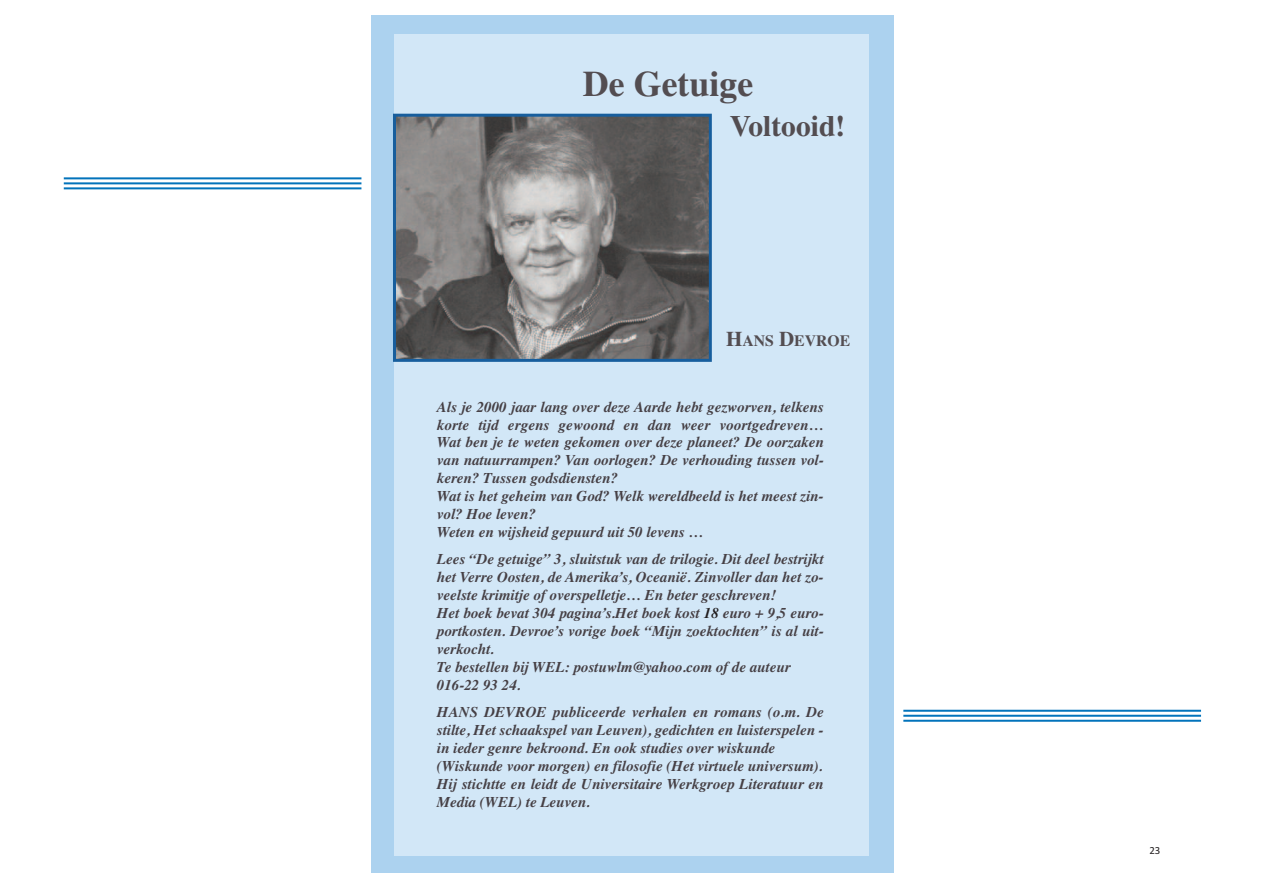
<style>
.page{position:relative;width:1263px;height:893px;background:#fff}
.page>*{position:absolute;margin:0;border:0;box-sizing:border-box;transform-origin:0 0}
.t1{font:700 36px "Times";color:#534d51}
.t2{font:700 29.55px "Times";color:#534d51}
.t3{font:700 15.75px "Times";color:#534d51}
.t4{font:italic 700 15px/18px "Times";color:#464045}
.t5{font:10.95px "Calibri";color:#231f20}
.s1{font-size:21px}
.s2{color:#231f20}
</style>
<div class="page">
<div style="left:372px;top:16px;width:522px;height:857px;background:#acd2ef"></div>
<div style="left:394px;top:35px;width:475px;height:821px;background:#d2e7f7"></div>
<img style="left:397px;top:118px;width:311px;height:240px">
<div style="left:393px;top:114px;width:319px;height:248px;border:3px solid #175e9d"></div>
<hr style="left:64px;top:177px;width:297px;height:2px;background:#0273bb">
<hr style="left:64px;top:182px;width:297px;height:2px;background:#0273bb">
<hr style="left:64px;top:187px;width:297px;height:2px;background:#0273bb">
<hr style="left:903px;top:710px;width:298px;height:2px;background:#0273bb">
<hr style="left:903px;top:715px;width:298px;height:2px;background:#0273bb">
<hr style="left:903px;top:720px;width:298px;height:2px;background:#0273bb">
<h1 class="t1" style="left:583px;top:63px;width:172px">De Getuige</h1>
<h2 class="t2" style="left:730px;top:108px;width:117px">Voltooid!</h2>
<p class="t3" style="left:726px;top:332px;width:126px"><span class="s1">H</span>ANS <span class="s1">D</span>EVROE</p>
<p class="t4" style="left:437px;top:397px;width:388px">Als je 2000 jaar lang over deze Aarde hebt gezworven, telkens korte tijd ergens gewoond en dan weer voortgedreven… Wat ben je te weten gekomen over deze planeet? De oorzaken van natuurrampen? Van oorlogen? De verhouding tussen vol&shy;keren? Tussen godsdiensten?<br>Wat is het geheim van God? Welk wereldbeeld is het meest zin&shy;vol? Hoe leven?<br>Weten en wijsheid gepuurd uit 50 levens …</p>
<p class="t4" style="left:437px;top:550px;width:388px">Lees “De getuige” 3, sluitstuk van de trilogie. Dit deel bestrijkt het Verre Oosten, de Amerika’s, Oceanië. Zinvoller dan het zo&shy;veelste krimitje of overspelletje… En beter geschreven!<br>Het boek bevat 304 pagina’s.Het boek kost <span class="s2">18</span> euro + 9,5 euro&shy;portkosten. Devroe’s vorige boek “Mijn zoektochten” is al uit&shy;verkocht.<br>Te bestellen bij WEL: postuwlm@yahoo.com of de auteur 016-22 93 24.</p>
<p class="t4" style="left:437px;top:703px;width:388px">HANS DEVROE publiceerde verhalen en romans (o.m. De stilte, Het schaakspel van Leuven), gedichten en luisterspelen - in ieder genre bekroond. En ook studies over wiskunde (Wiskunde voor morgen) en filosofie (Het virtuele universum).<br>Hij stichtte en leidt de Universitaire Werkgroep Literatuur en Media (WEL) te Leuven.</p>
<p class="t5" style="left:1149px;top:843px;width:13px">23</p>
</div>
